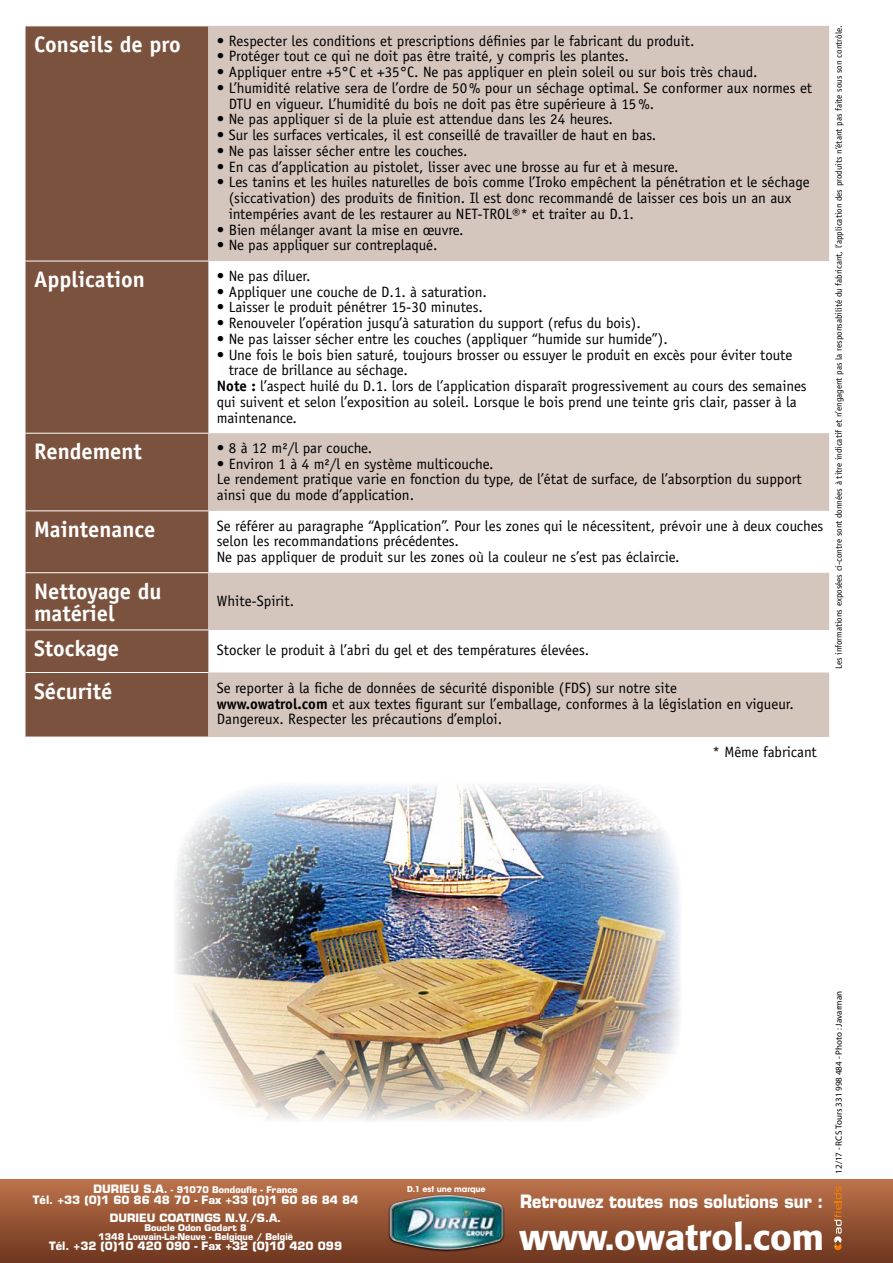
<style>
.page{position:relative;width:893px;height:1263px;background:#fff}
.page>*{position:absolute;margin:0;border:0;box-sizing:border-box;transform-origin:0 0}
.t1{font:500 36px "Formata";color:#fff}
.t2{font:700 22.5px/22.5px "Officina Sans";color:#fff}
.t3{font:700 18px "Eurostile";color:#fff;scale:.9 1}
.t4{font:15px/15.8px "Officina Sans";letter-spacing:-.005em;color:#000}
.t5{font:700 11.25px/18px "Eurostile";color:#fff;text-align:center}
.t6{font:9px "Officina Sans";color:#000}
.t7{font:700 9px/9px "Eurostile";color:#fff;text-align:center}
.t8{font:9px "Myriad MM 400 600";color:#000}
.t9{font:700 7.95px "Avant Garde";letter-spacing:-.01em;color:#fff}
.s1{font-weight:700}
.s2{font-size:11.25px}
</style>
<div class="page">
<div style="left:26px;top:27px;width:182px;height:710px;background:#7b523e"></div>
<svg style="left:208px;top:26px;width:621px;height:711px;fill:#d4c5bd"></svg>
<hr style="left:26px;top:261px;width:182px;height:1px;background:#fff">
<hr style="left:26px;top:433px;width:182px;height:1px;background:#fff">
<hr style="left:26px;top:510px;width:182px;height:1px;background:#fff">
<hr style="left:26px;top:572px;width:182px;height:1px;background:#fff">
<hr style="left:26px;top:630px;width:182px;height:1px;background:#fff">
<hr style="left:26px;top:672px;width:182px;height:1px;background:#fff">
<div style="left:0;top:1179px;width:893px;height:84px;background:linear-gradient(to bottom,#bd734b,#6e361f)"></div>
<div style="left:388px;top:1194px;width:117px;height:58px;background:#000;opacity:.9"></div>
<img style="left:390px;top:1195px;width:113px;height:54px">
<svg style="left:834px;top:1186px;width:8px;height:64px"></svg>
<img style="left:175px;top:784px;width:505px;height:337px">
<h2 class="t2" style="left:34px;top:33px;width:148px">Conseils de pro</h2>
<p class="t4" style="left:217px;top:33px;width:479px">• Respecter les conditions et prescriptions définies par le fabricant du produit.</p>
<p class="t4" style="left:217px;top:48px;width:414px">• Protéger tout ce qui ne doit pas être traité, y compris les plantes.</p>
<p class="t4" style="left:217px;top:64px;width:542px">• Appliquer entre +5°C et +35°C. Ne pas appliquer en plein soleil ou sur bois très chaud.</p>
<p class="t4" style="left:229px;top:80px;width:585px;text-indent:-12px">• L’humidité relative sera de l’ordre de 50% pour un séchage optimal. Se conformer aux normes et<br>DTU en vigueur. L’humidité du bois ne doit pas être supérieure à 15%.</p>
<p class="t4" style="left:217px;top:111px;width:398px">• Ne pas appliquer si de la pluie est attendue dans les 24 heures.</p>
<p class="t4" style="left:217px;top:127px;width:441px">• Sur les surfaces verticales, il est conseillé de travailler de haut en bas.</p>
<p class="t4" style="left:217px;top:143px;width:252px">• Ne pas laisser sécher entre les couches.</p>
<p class="t4" style="left:217px;top:159px;width:463px">• En cas d’application au pistolet, lisser avec une brosse au fur et à mesure.</p>
<p class="t4" style="left:229px;top:174px;width:582px;text-indent:-12px">• Les tanins et les huiles naturelles de bois comme l’Iroko empêchent la pénétration et le séchage (siccativation) des produits de finition. Il est donc recommandé de laisser ces bois un an aux intempéries avant de les restaurer au NET-TROL®* et traiter au D.1.</p>
<p class="t4" style="left:217px;top:222px;width:248px">• Bien mélanger avant la mise en œuvre.</p>
<p class="t4" style="left:217px;top:237px;width:222px">• Ne pas appliquer sur contreplaqué.</p>
<h2 class="t2" style="left:34px;top:268px;width:112px">Application</h2>
<p class="t4" style="left:217px;top:268px;width:95px">• Ne pas diluer.</p>
<p class="t4" style="left:217px;top:284px;width:272px">• Appliquer une couche de D.1. à saturation.</p>
<p class="t4" style="left:217px;top:299px;width:267px">• Laisser le produit pénétrer 15-30 minutes.</p>
<p class="t4" style="left:217px;top:315px;width:425px">• Renouveler l’opération jusqu’à saturation du support (refus du bois).</p>
<p class="t4" style="left:217px;top:331px;width:452px">• Ne pas laisser sécher entre les couches (appliquer “humide sur humide”).</p>
<p class="t4" style="left:217px;top:347px;width:577px">• Une fois le bois bien saturé, toujours brosser ou essuyer le produit en excès pour éviter toute</p>
<p class="t4" style="left:229px;top:362px;width:181px">trace de brillance au séchage.</p>
<p class="t4" style="left:217px;top:378px;width:591px"><span class="s1">Note :</span> l’aspect huilé du D.1. lors de l’application disparaît progressivement au cours des semaines</p>
<p class="t4" style="left:217px;top:394px;width:582px">qui suivent et selon l’exposition au soleil. Lorsque le bois prend une teinte gris clair, passer à la</p>
<p class="t4" style="left:217px;top:410px;width:82px">maintenance.</p>
<h2 class="t2" style="left:34px;top:440px;width:109px">Rendement</h2>
<p class="t4" style="left:217px;top:440px;width:157px">• 8 à 12 m²/l par couche.</p>
<p class="t4" style="left:217px;top:456px;width:586px">• Environ 1 à 4 m²/l en système multicouche.<br>Le rendement pratique varie en fonction du type, de l’état de surface, de l’absorption du support ainsi que du mode d’application.</p>
<h2 class="t2" style="left:34px;top:518px;width:123px">Maintenance</h2>
<p class="t4" style="left:217px;top:518px;width:608px">Se référer au paragraphe “Application”. Pour les zones qui le nécessitent, prévoir une à deux couches selon les recommandations précédentes.<br>Ne pas appliquer de produit sur les zones où la couleur ne s’est pas éclaircie.</p>
<h2 class="t2" style="left:34px;top:580px;width:129px">Nettoyage du matériel</h2>
<p class="t4" style="left:217px;top:593px;width:79px">White-Spirit.</p>
<h2 class="t2" style="left:34px;top:637px;width:87px">Stockage</h2>
<p class="t4" style="left:217px;top:642px;width:374px">Stocker le produit à l’abri du gel et des températures élevées.</p>
<h2 class="t2" style="left:34px;top:679px;width:80px">Sécurité</h2>
<p class="t4" style="left:217px;top:680px;width:579px">Se reporter à la fiche de données de sécurité disponible (FDS) sur notre site<br><span class="s1">www.owatrol.com</span> et aux textes figurant sur l’emballage, conformes à la législation en vigueur.<br>Dangereux. Respecter les précautions d’emploi.</p>
<p class="t4" style="left:712px;top:744px;width:106px">* Même fabricant</p>
<p class="t6" style="left:834px;top:669px;width:645px;rotate:-90deg">Les informations exposées ci-contre sont données à titre indicatif et n’engagent pas la responsabilité du fabricant, l’application des produits n’étant pas faite sous son contrôle.</p>
<p class="t7" style="left:94px;top:1185px;width:206px"><span class="s2">DURIEU S.A.</span> - 91070 Bondoufle - France</p>
<p class="t5" style="left:33px;top:1191px;width:327px">Tél. +33 (0)1 60 86 48 70 - Fax +33 (0)1 60 86 84 84<br>DURIEU COATINGS N.V./S.A.</p>
<p class="t7" style="left:98px;top:1223px;width:196px">Boucle Odon Godart 8<br>1348 Louvain-La-Neuve - Belgique / België</p>
<p class="t5" style="left:49px;top:1237px;width:294px">Tél. +32 (0)10 420 090 - Fax +32 (0)10 420 099</p>
<p class="t9" style="left:407px;top:1184px;width:80px">D.1 est une marque</p>
<p class="t3" style="left:520px;top:1191px;width:338px">Retrouvez toutes nos solutions sur :</p>
<h1 class="t1" style="left:520px;top:1215px;width:306px">www.owatrol.com</h1>
<p class="t8" style="left:835px;top:1174px;width:185px;rotate:-90deg">12/17 - RCS Tours 331 998 484 - Photo : Javarman</p>
</div>
